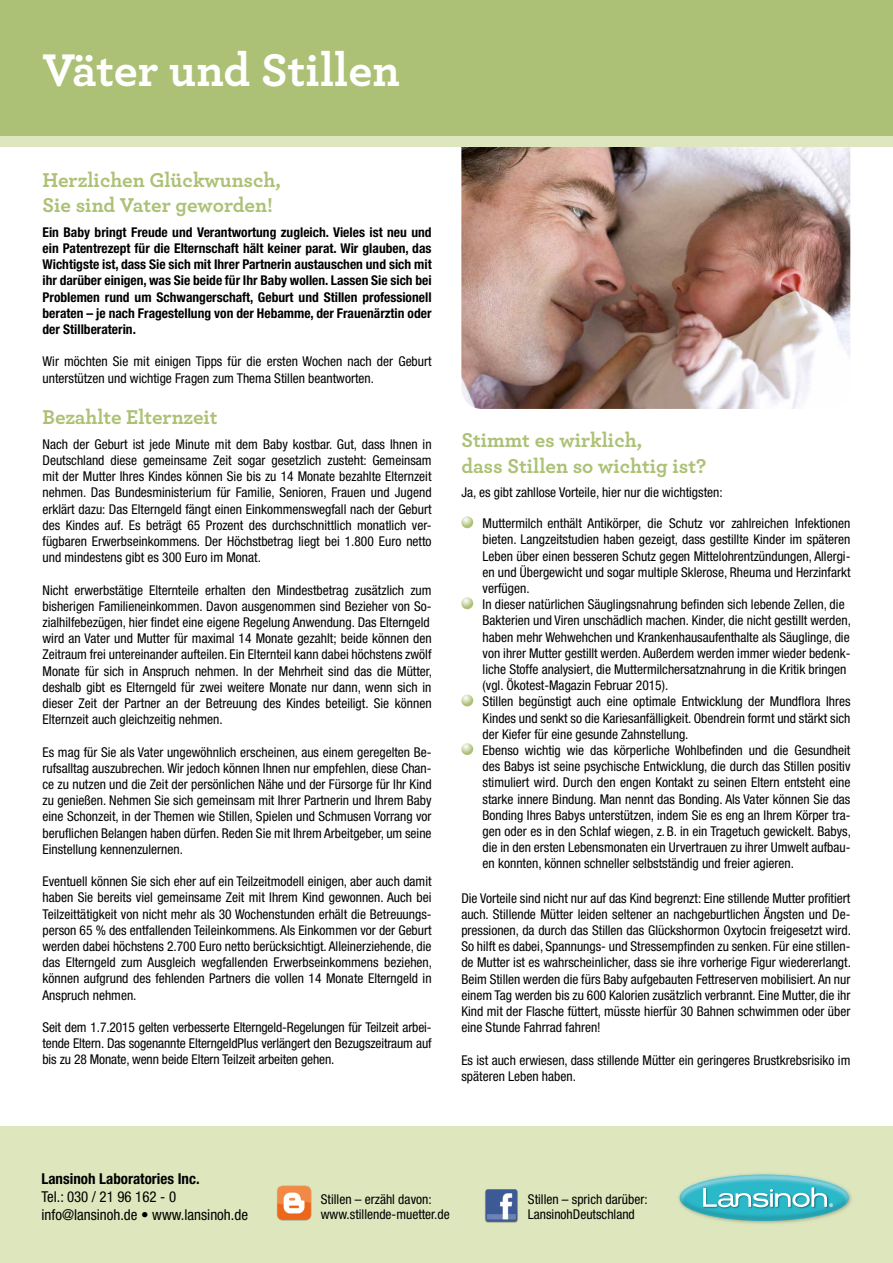
<style>
.page{position:relative;width:893px;height:1263px;background:#fff}
.page>*{position:absolute;margin:0;border:0;box-sizing:border-box;transform-origin:0 0}
.t1{font:700 48px "Archer";color:#fff}
.t2{font:700 21px/25.2px "Archer";color:#acc175}
.t3{font:condensed 15px/18px "Helvetica Neue LT Std";color:#000}
.t4{font:700 condensed 15px "Helvetica Neue LT Std";color:#000}
.t5{font:condensed 13.5px/16.2px "Helvetica Neue LT Std";color:#000}
.t6{font:700 condensed 13.5px/16.2px "Helvetica Neue LT Std";color:#000;text-align:justify}
</style>
<div class="page">
<img style="left:461px;top:147px;width:389px;height:262px">
<div style="left:0;top:0;width:893px;height:136px;background:#acc175"></div>
<div style="left:0;top:136px;width:893px;height:11px;background:#dee6bd"></div>
<div style="left:0;top:1127px;width:893px;height:136px;background:#dee6bd"></div>
<img style="left:485px;top:1189px;width:33px;height:34px">
<img style="left:277px;top:1186px;width:35px;height:34px">
<img style="left:678px;top:1173px;width:174px;height:51px">
<svg style="left:680px;top:1174px;width:169px;height:47px"></svg>
<svg style="left:461px;top:516px;width:12px;height:12px"></svg>
<svg style="left:461px;top:597px;width:12px;height:12px"></svg>
<svg style="left:461px;top:695px;width:12px;height:11px"></svg>
<svg style="left:461px;top:743px;width:12px;height:12px"></svg>
<h1 class="t1" style="left:43px;top:32px;width:359px">Väter und Stillen</h1>
<h2 class="t2" style="left:43px;top:166px;width:240px">Herzlichen Glückwunsch,<br>Sie sind Vater geworden!</h2>
<p class="t6" style="left:43px;top:224px;width:391px">Ein Baby bringt Freude und Verantwortung zugleich. Vieles ist neu und ein Patentrezept für die Elternschaft hält keiner parat. Wir glauben, das Wichtigste ist, dass Sie sich mit Ihrer Partnerin austauschen und sich mit ihr darüber einigen, was Sie beide für Ihr Baby wollen. Lassen Sie sich bei Problemen rund um Schwangerschaft, Geburt und Stillen professionell beraten – je nach Fragestellung von der Hebamme, der Frauenärztin oder der Stillberaterin.</p>
<p class="t5" style="left:43px;top:353px;width:391px">Wir möchten Sie mit einigen Tipps für die ersten Wochen nach der Geburt unterstützen und wichtige Fragen zum Thema Stillen beantworten.</p>
<h2 class="t2" style="left:43px;top:403px;width:177px">Bezahlte Elternzeit</h2>
<p class="t5" style="left:43px;top:436px;width:391px;text-align:justify">Nach der Geburt ist jede Minute mit dem Baby kostbar. Gut, dass Ihnen in Deutschland diese gemeinsame Zeit sogar gesetzlich zusteht: Gemeinsam mit der Mutter Ihres Kindes können Sie bis zu 14 Monate bezahlte Elternzeit nehmen. Das Bundesministerium für Familie, Senioren, Frauen und Jugend erklärt dazu: Das Elterngeld fängt einen Einkommenswegfall nach der Geburt des Kindes auf. Es beträgt 65 Prozent des durchschnittlich monatlich ver&shy;fügbaren Erwerbseinkommens. Der Höchstbetrag liegt bei 1.800 Euro netto und mindestens gibt es 300 Euro im Monat.</p>
<p class="t5" style="left:43px;top:582px;width:391px">Nicht erwerbstätige Elternteile erhalten den Mindestbetrag zusätzlich zum bisherigen Familieneinkommen. Davon ausgenommen sind Bezieher von So&shy;zialhilfebezügen, hier findet eine eigene Regelung Anwendung. Das Elterngeld wird an Vater und Mutter für maximal 14 Monate gezahlt; beide können den Zeitraum frei untereinander aufteilen. Ein Elternteil kann dabei höchstens zwölf Monate für sich in Anspruch nehmen. In der Mehrheit sind das die Mütter, deshalb gibt es Elterngeld für zwei weitere Monate nur dann, wenn sich in dieser Zeit der Partner an der Betreuung des Kindes beteiligt. Sie können Elternzeit auch gleichzeitig nehmen.</p>
<p class="t5" style="left:43px;top:744px;width:391px;text-align:justify">Es mag für Sie als Vater ungewöhnlich erscheinen, aus einem geregelten Be&shy;rufsalltag auszubrechen. Wir jedoch können Ihnen nur empfehlen, diese Chan&shy;ce zu nutzen und die Zeit der persönlichen Nähe und der Fürsorge für Ihr Kind zu genießen. Nehmen Sie sich gemeinsam mit Ihrer Partnerin und Ihrem Baby eine Schonzeit, in der Themen wie Stillen, Spielen und Schmusen Vorrang vor beruflichen Belangen haben dürfen. Reden Sie mit Ihrem Arbeitgeber, um seine Einstellung kennenzulernen.</p>
<p class="t5" style="left:43px;top:873px;width:391px;text-align:justify">Eventuell können Sie sich eher auf ein Teilzeitmodell einigen, aber auch damit haben Sie bereits viel gemeinsame Zeit mit Ihrem Kind gewonnen. Auch bei Teilzeittätigkeit von nicht mehr als 30 Wochenstunden erhält die Betreuungs&shy;person 65 % des entfallenden Teileinkommens. Als Einkommen vor der Geburt werden dabei höchstens 2.700 Euro netto berücksichtigt. Alleinerziehende, die das Elterngeld zum Ausgleich wegfallenden Erwerbseinkommens beziehen, können aufgrund des fehlenden Partners die vollen 14 Monate Elterngeld in Anspruch nehmen.</p>
<p class="t5" style="left:43px;top:1019px;width:391px;text-align:justify">Seit dem 1.7.2015 gelten verbesserte Elterngeld-Regelungen für Teilzeit arbei&shy;tende Eltern. Das sogenannte ElterngeldPlus verlängert den Bezugszeitraum auf bis zu 28 Monate, wenn beide Eltern Teilzeit arbeiten gehen.</p>
<h2 class="t2" style="left:461px;top:426px;width:247px">Stimmt es wirklich,<br>dass Stillen so wichtig ist?</h2>
<p class="t5" style="left:461px;top:484px;width:263px">Ja, es gibt zahllose Vorteile, hier nur die wichtigsten:</p>
<p class="t5" style="left:483px;top:515px;width:370px">Muttermilch enthält Antikörper, die Schutz vor zahlreichen Infektionen bieten. Langzeitstudien haben gezeigt, dass gestillte Kinder im späteren Leben über einen besseren Schutz gegen Mittelohrentzündungen, Allergi&shy;en und Übergewicht und sogar multiple Sklerose, Rheuma und Herzinfarkt verfügen.<br>In dieser natürlichen Säuglingsnahrung befinden sich lebende Zellen, die Bakterien und Viren unschädlich machen. Kinder, die nicht gestillt werden, haben mehr Wehwehchen und Krankenhausaufenthalte als Säuglinge, die von ihrer Mutter gestillt werden. Außerdem werden immer wieder bedenk&shy;liche Stoffe analysiert, die Muttermilchersatznahrung in die Kritik bringen (vgl. Ökotest-Magazin Februar 2015).<br>Stillen begünstigt auch eine optimale Entwicklung der Mundflora Ihres Kindes und senkt so die Kariesanfälligkeit. Obendrein formt und stärkt sich der Kiefer für eine gesunde Zahnstellung.<br>Ebenso wichtig wie das körperliche Wohlbefinden und die Gesundheit des Babys ist seine psychische Entwicklung, die durch das Stillen positiv stimuliert wird. Durch den engen Kontakt zu seinen Eltern entsteht eine starke innere Bindung. Man nennt das Bonding. Als Vater können Sie das Bonding Ihres Babys unterstützen, indem Sie es eng an Ihrem Körper tra&shy;gen oder es in den Schlaf wiegen, z. B. in ein Tragetuch gewickelt. Babys, die in den ersten Lebensmonaten ein Urvertrauen zu ihrer Umwelt aufbau&shy;en konnten, können schneller selbstständig und freier agieren.</p>
<p class="t5" style="left:461px;top:890px;width:391px;text-align:justify">Die Vorteile sind nicht nur auf das Kind begrenzt: Eine stillende Mutter profitiert auch. Stillende Mütter leiden seltener an nachgeburtlichen Ängsten und De&shy;pressionen, da durch das Stillen das Glückshormon Oxytocin freigesetzt wird.<br>So hilft es dabei, Spannungs- und Stressempfinden zu senken. Für eine stillen&shy;de Mutter ist es wahrscheinlicher, dass sie ihre vorherige Figur wiedererlangt.<br>Beim Stillen werden die fürs Baby aufgebauten Fettreserven mobilisiert. An nur einem Tag werden bis zu 600 Kalorien zusätzlich verbrannt. Eine Mutter, die ihr Kind mit der Flasche füttert, müsste hierfür 30 Bahnen schwimmen oder über eine Stunde Fahrrad fahren!</p>
<p class="t5" style="left:461px;top:1052px;width:391px">Es ist auch erwiesen, dass stillende Mütter ein geringeres Brustkrebsrisiko im späteren Leben haben.</p>
<p class="t4" style="left:41px;top:1170px;width:160px">Lansinoh Laboratories Inc.</p>
<p class="t3" style="left:41px;top:1188px;width:208px">Tel.: 030 / 21 96 162 - 0 info@lansinoh.de • www.lansinoh.de</p>
<p class="t5" style="left:528px;top:1191px;width:121px;line-height:15px">Stillen – sprich darüber:<br>LansinohDeutschland</p>
<p class="t5" style="left:321px;top:1191px;width:130px;line-height:15px">Stillen – erzähl davon: www.stillende-muetter.de</p>
</div>
